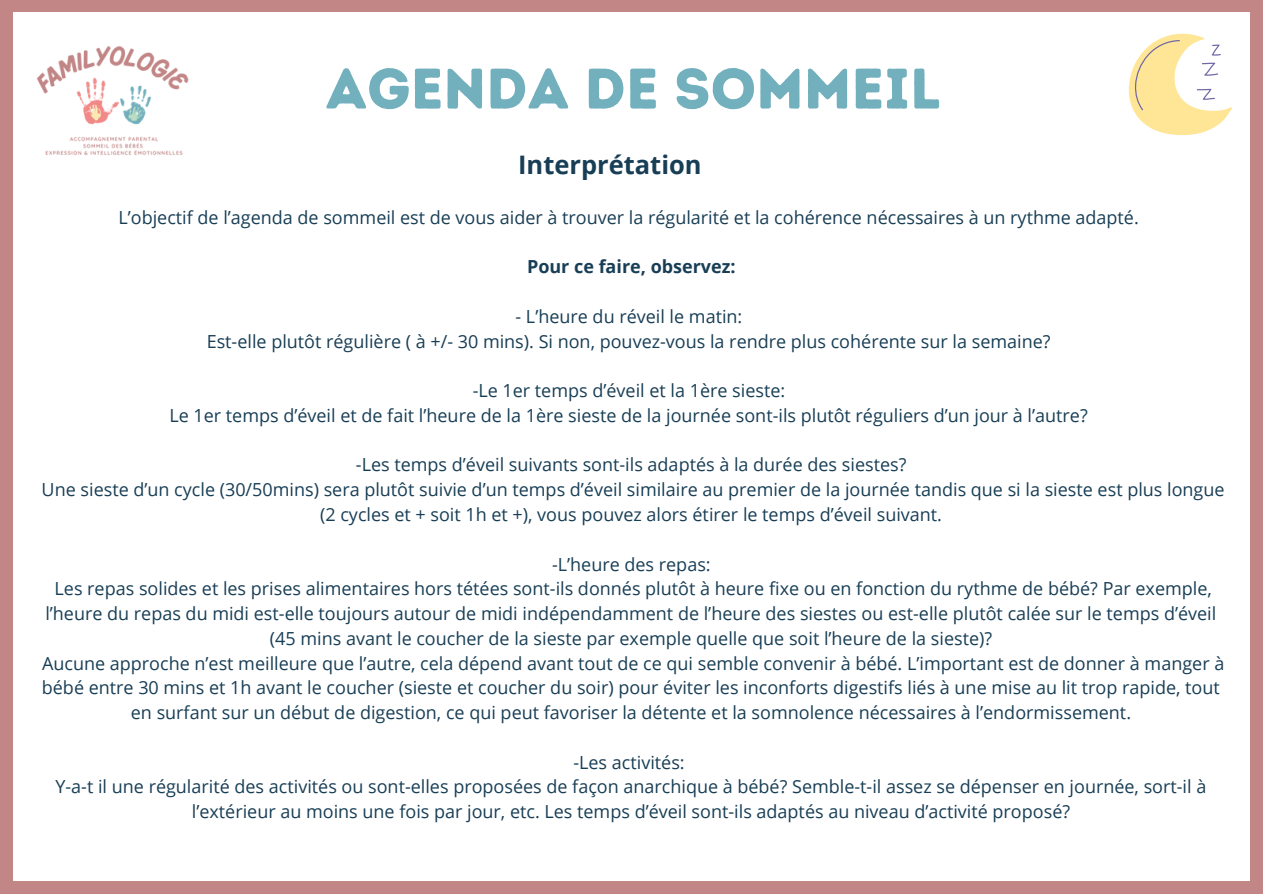
<style>
.page{position:relative;width:1263px;height:894px;background:#fff}
.page>*{position:absolute;margin:0;border:0;box-sizing:border-box;transform-origin:0 0}
.t1{font:57px "Intro Rust Base";color:#72b0bd}
.t2{font:700 25.5px "Open Sans";color:#183e55}
.t3{font:18px/24.8px "Open Sans";color:#183e55;text-align:center}
.t4{font:700 18px "Open Sans";color:#183e55}
</style>
<div class="page">
<div style="left:0;top:0;width:1263px;height:893px;background:#c38686"></div>
<div style="left:13px;top:12px;width:1237px;height:869px;background:#fff"></div>
<img style="left:36px;top:46px;width:153px;height:109px">
<svg style="left:1128px;top:34px;width:104px;height:101px"></svg>
<h1 class="t1" style="left:326px;top:54px;width:616px">AGENDA DE SOMMEIL</h1>
<h2 class="t2" style="left:518px;top:147px;width:185px">Interprétation</h2>
<p class="t3" style="left:118px;top:204px;width:1022px">L’objectif de l’agenda de sommeil est de vous aider à trouver la régularité et la cohérence nécessaires à un rythme adapté.</p>
<p class="t4" style="left:527px;top:254px;width:210px">Pour ce faire, observez:</p>
<h3 class="t3" style="left:516px;top:303px;width:228px">- L’heure du réveil le matin:</h3>
<p class="t3" style="left:207px;top:328px;width:845px">Est-elle plutôt régulière ( à +/- 30 mins). Si non, pouvez-vous la rendre plus cohérente sur la semaine?</p>
<p class="t3" style="left:473px;top:377px;width:314px">-Le 1er temps d’éveil et la 1ère sieste:</p>
<p class="t3" style="left:169px;top:402px;width:920px">Le 1er temps d’éveil et de fait l’heure de la 1ère sieste de la journée sont-ils plutôt réguliers d’un jour à l’autre?</p>
<p class="t3" style="left:356px;top:452px;width:552px">-Les temps d’éveil suivants sont-ils adaptés à la durée des siestes?</p>
<p class="t3" style="left:42px;top:476px;width:1184px">Une sieste d’un cycle (30/50mins) sera plutôt suivie d’un temps d’éveil similaire au premier de la journée tandis que si la sieste est plus longue (2 cycles et + soit 1h et +), vous pouvez alors étirer le temps d’éveil suivant.</p>
<p class="t3" style="left:552px;top:551px;width:160px">-L’heure des repas:</p>
<p class="t3" style="left:45px;top:575px;width:1172px">Les repas solides et les prises alimentaires hors tétées sont-ils donnés plutôt à heure fixe ou en fonction du rythme de bébé? Par exemple, l’heure du repas du midi est-elle toujours autour de midi indépendamment de l’heure des siestes ou est-elle plutôt calée sur le temps d’éveil (45 mins avant le coucher de la sieste par exemple quelle que soit l’heure de la sieste)?</p>
<p class="t3" style="left:42px;top:650px;width:1184px">Aucune approche n’est meilleure que l’autre, cela dépend avant tout de ce qui semble convenir à bébé. L’important est de donner à manger à bébé entre 30 mins et 1h avant le coucher (sieste et coucher du soir) pour éviter les inconforts digestifs liés à une mise au lit trop rapide, tout en surfant sur un début de digestion, ce qui peut favoriser la détente et la somnolence nécessaires à l’endormissement.</p>
<p class="t3" style="left:573px;top:749px;width:113px">-Les activités:</p>
<p class="t3" style="left:55px;top:773px;width:1152px">Y-a-t il une régularité des activités ou sont-elles proposées de façon anarchique à bébé? Semble-t-il assez se dépenser en journée, sort-il à l’extérieur au moins une fois par jour, etc. Les temps d’éveil sont-ils adaptés au niveau d’activité proposé?</p>
</div>
